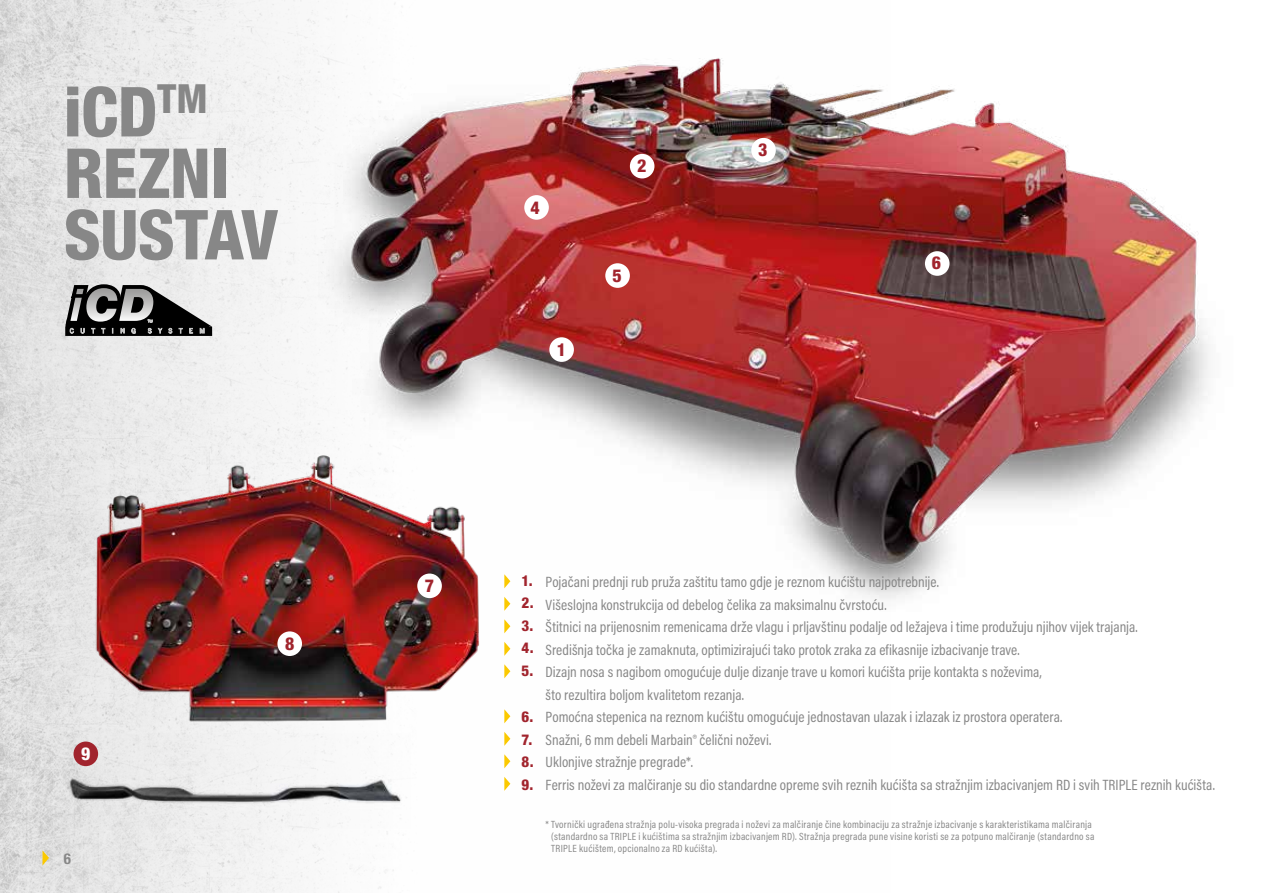
<style>
.page{position:relative;width:1263px;height:893px;background:#fff}
.page>*{position:absolute;margin:0;border:0;box-sizing:border-box;transform-origin:0 0}
.t1{font:800 condensed 69px/61.5px "Helvetica Neue LT Std";letter-spacing:-.01em;color:#878787}
.t2{font:800 condensed 17.85px "Helvetica Neue LT Std";color:#a1242d}
.t3{font:800 condensed 17.85px "Helvetica Neue LT Std";color:#fff}
.t4{font:15px/22.5px "Acumin Pro Cond";letter-spacing:.005em;color:#878787}
.t5{font:800 condensed 15px/22.5px "Helvetica Neue LT Std";color:#a1242d;text-align:justify}
.t6{font:700 condensed 15px "Helvetica Neue LT Std";color:#878787}
.t7{font:10.5px/12px "Acumin Pro Cond";letter-spacing:.025em;color:#878787}
</style>
<div class="page">
<img style="left:0;top:0;width:402px;height:893px">
<svg style="left:43px;top:850px;width:6px;height:15px"></svg>
<div style="left:65px;top:327px;width:147px;height:9px;background:#000"></div>
<svg style="left:65px;top:283px;width:147px;height:51px"></svg>
<img style="left:319px;top:35px;width:890px;height:592px">
<div style="left:630px;top:154px;width:24px;height:24px;background:#fff;border-radius:50%"></div>
<div style="left:751px;top:138px;width:25px;height:24px;background:#fff;border-radius:50%"></div>
<div style="left:524px;top:195px;width:25px;height:25px;background:#fff;border-radius:50%"></div>
<div style="left:605px;top:263px;width:25px;height:25px;background:#fff;border-radius:50%"></div>
<div style="left:925px;top:251px;width:24px;height:25px;background:#fff;border-radius:50%"></div>
<div style="left:549px;top:337px;width:25px;height:25px;background:#fff;border-radius:50%"></div>
<img style="left:86px;top:442px;width:423px;height:285px">
<div style="left:277px;top:631px;width:25px;height:25px;background:#fff;border-radius:50%"></div>
<div style="left:417px;top:573px;width:25px;height:25px;background:#fff;border-radius:50%"></div>
<img style="left:64px;top:734px;width:343px;height:94px">
<div style="left:74px;top:741px;width:24px;height:25px;background:#a1242d;border-radius:50%"></div>
<svg style="left:504px;top:574px;width:6px;height:14px"></svg>
<svg style="left:504px;top:597px;width:6px;height:14px"></svg>
<svg style="left:504px;top:619px;width:6px;height:14px"></svg>
<svg style="left:504px;top:642px;width:6px;height:14px"></svg>
<svg style="left:504px;top:664px;width:6px;height:14px"></svg>
<svg style="left:504px;top:709px;width:6px;height:14px"></svg>
<svg style="left:504px;top:732px;width:6px;height:14px"></svg>
<svg style="left:504px;top:754px;width:6px;height:14px"></svg>
<svg style="left:504px;top:777px;width:6px;height:14px"></svg>
<h1 class="t1" style="left:64px;top:80px;width:216px">iCD<sup>TM<br></sup>REZNI<br>SUSTAV</h1>
<p class="t3" style="left:81px;top:742px;width:11px">9</p>
<p class="t6" style="left:64px;top:849px;width:9px">6</p>
<p class="t2" style="left:285px;top:632px;width:11px">8</p>
<p class="t2" style="left:425px;top:574px;width:11px">7</p>
<p class="t2" style="left:531px;top:197px;width:11px">4</p>
<p class="t2" style="left:557px;top:338px;width:11px">1</p>
<p class="t2" style="left:637px;top:155px;width:11px">2</p>
<p class="t2" style="left:613px;top:265px;width:11px">5</p>
<p class="t2" style="left:758px;top:138px;width:11px">3</p>
<p class="t2" style="left:932px;top:251px;width:11px">6</p>
<p class="t5" style="left:522px;top:569px;width:14px">1.<br>2.<br>3.<br>4.<br>5.</p>
<p class="t5" style="left:522px;top:705px;width:13px">6.<br>7.<br>8.<br>9.</p>
<p class="t4" style="left:546px;top:571px;width:671px">Pojačani prednji rub pruža zaštitu tamo gdje je reznom kućištu najpotrebnije.<br>Višeslojna konstrukcija od debelog čelika za maksimalnu čvrstoću.<br>Štitnici na prijenosnim remenicama drže vlagu i prljavštinu podalje od ležajeva i time produžuju njihov vijek trajanja.<br>Središnja točka je zamaknuta, optimizirajući tako protok zraka za efikasnije izbacivanje trave.<br>Dizajn nosa s nagibom omogućuje dulje dizanje trave u komori kućišta prije kontakta s noževima,<br>što rezultira boljom kvalitetom rezanja.<br>Pomoćna stepenica na reznom kućištu omogućuje jednostavan ulazak i izlazak iz prostora operatera.<br>Snažni, 6 mm debeli Marbain® čelični noževi.<br>Uklonjive stražnje pregrade*.<br>Ferris noževi za malčiranje su dio standardne opreme svih reznih kućišta sa stražnjim izbacivanjem RD i svih TRIPLE reznih kućišta.</p>
<p class="t7" style="left:551px;top:818px;width:545px;text-indent:-6px">* Tvornički ugrađena stražnja polu-visoka pregrada i noževi za malčiranje čine kombinaciju za stražnje izbacivanje s karakteristikama malčiranja (standardno sa TRIPLE i kućištima sa stražnjim izbacivanjem RD). Stražnja pregrada pune visine koristi se za potpuno malčiranje (standardno sa<br>TRIPLE kućištem, opcionalno za RD kućišta).</p>
</div>
